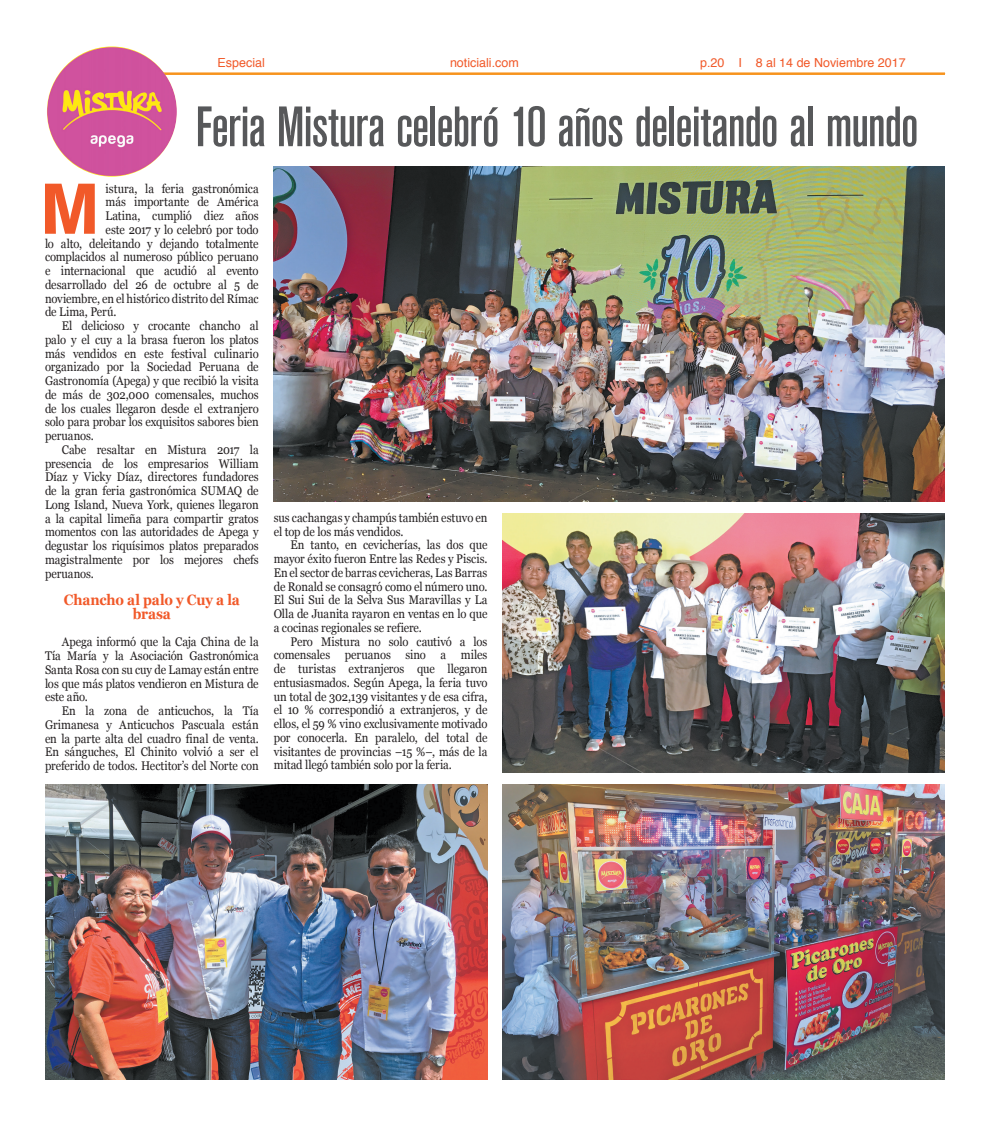
<style>
.page{position:relative;width:990px;height:1125px;background:#fff}
.page>*{position:absolute;margin:0;border:0;box-sizing:border-box;transform-origin:0 0}
.t1{font:700 70.88px "Akzidenz Grotesk BE";color:#f15929;scale:.9 1}
.t2{font:500 condensed 56.25px "Akzidenz Grotesk BE";letter-spacing:-.02em;color:#57585a}
.t3{font:700 15px/13.8px "Georgia";letter-spacing:-.01em;color:#f15929;text-align:center;scale:.9 1}
.t4{font:12.5px/13.8px "Georgia";letter-spacing:-.005em;color:#231f20;text-align:justify;scale:.9 1}
.t5{font:12.5px "Helvetica";color:#f15929}
</style>
<div class="page">
<hr style="left:45px;top:72px;width:900px;height:3px;background:#f7931d">
<div style="left:44px;top:45px;width:92px;height:86px;background:#fff"></div>
<img style="left:47px;top:47px;width:130px;height:130px;border-radius:65px">
<img style="left:45px;top:785px;width:443px;height:295px">
<img style="left:502px;top:513px;width:443px;height:259px">
<img style="left:274px;top:167px;width:671px;height:334px">
<img style="left:502px;top:785px;width:443px;height:295px">
<p class="t5" style="left:218px;top:53px;width:49px">Especial</p>
<p class="t5" style="left:450px;top:53px;width:70px">noticiali.com</p>
<p class="t5" style="left:700px;top:53px;width:207px">p.20 I 8 al 14 de Noviembre 2017</p>
<h2 class="t2" style="left:196px;top:96px;width:724px">Feria Mistura celebró 10 años deleitando al mundo</h2>
<h1 class="t1" style="left:41px;top:168px;width:67px">M</h1>
<p class="t4" style="left:106px;top:181px;width:172px">istura, la feria gastronómica</p>
<p class="t4" style="left:106px;top:195px;width:172px">más importante de América</p>
<p class="t4" style="left:106px;top:208px;width:172px">Latina, cumplió diez años</p>
<p class="t4" style="left:106px;top:222px;width:172px">este 2017 y lo celebró por todo</p>
<p class="t4" style="left:45px;top:236px;width:239px">lo alto, deleitando y dejando totalmente</p>
<p class="t4" style="left:45px;top:250px;width:239px">complacidos al numeroso público peruano</p>
<p class="t4" style="left:45px;top:263px;width:239px">e internacional que acudió al evento</p>
<p class="t4" style="left:45px;top:277px;width:239px">desarrollado del 26 de octubre al 5 de</p>
<p class="t4" style="left:45px;top:291px;width:239px">noviembre, en el histórico distrito del Rímac</p>
<p class="t4" style="left:45px;top:305px;width:81px">de Lima, Perú.</p>
<p class="t4" style="left:62px;top:318px;width:220px">El delicioso y crocante chancho al</p>
<p class="t4" style="left:45px;top:332px;width:239px">palo y el cuy a la brasa fueron los platos</p>
<p class="t4" style="left:45px;top:346px;width:239px">más vendidos en este festival culinario</p>
<p class="t4" style="left:45px;top:360px;width:239px">organizado por la Sociedad Peruana de</p>
<p class="t4" style="left:45px;top:373px;width:239px">Gastronomía (Apega) y que recibió la visita</p>
<p class="t4" style="left:45px;top:387px;width:239px">de más de 302,000 comensales, muchos</p>
<p class="t4" style="left:45px;top:401px;width:239px">de los cuales llegaron desde el extranjero</p>
<p class="t4" style="left:45px;top:415px;width:239px">solo para probar los exquisitos sabores bien</p>
<p class="t4" style="left:45px;top:428px;width:56px">peruanos.</p>
<p class="t4" style="left:62px;top:442px;width:220px">Cabe resaltar en Mistura 2017 la</p>
<p class="t4" style="left:45px;top:456px;width:239px">presencia de los empresarios William</p>
<p class="t4" style="left:45px;top:470px;width:239px">Díaz y Vicky Díaz, directores fundadores</p>
<p class="t4" style="left:45px;top:483px;width:239px">de la gran feria gastronómica SUMAQ de</p>
<p class="t4" style="left:45px;top:497px;width:239px">Long Island, Nueva York, quienes llegaron</p>
<p class="t4" style="left:45px;top:511px;width:239px">a la capital limeña para compartir gratos</p>
<p class="t4" style="left:45px;top:525px;width:239px">momentos con las autoridades de Apega y</p>
<p class="t4" style="left:45px;top:538px;width:239px">degustar los riquísimos platos preparados</p>
<p class="t4" style="left:45px;top:552px;width:239px">magistralmente por los mejores chefs</p>
<p class="t4" style="left:45px;top:566px;width:56px">peruanos.</p>
<p class="t3" style="left:64px;top:592px;width:197px">Chancho al palo y Cuy a la brasa</p>
<p class="t4" style="left:45px;top:635px;width:239px;text-indent:17px">Apega informó que la Caja China de la Tía María y la Asociación Gastronómica Santa Rosa con su cuy de Lamay están entre los que más platos vendieron en Mistura de este año.</p>
<p class="t4" style="left:45px;top:703px;width:239px;text-indent:17px">En la zona de anticuchos, la Tía Grimanesa y Anticuchos Pascuala están en la parte alta del cuadro final de venta.<br>En sánguches, El Chinito volvió a ser el preferido de todos. Hectitor’s del Norte con</p>
<p class="t4" style="left:274px;top:510px;width:239px">sus cachangas y champús también estuvo en el top de los más vendidos.</p>
<p class="t4" style="left:274px;top:538px;width:239px;text-indent:17px">En tanto, en cevicherías, las dos que mayor éxito fueron Entre las Redes y Piscis.<br>En el sector de barras cevicheras, Las Barras de Ronald se consagró como el número uno.<br>El Sui Sui de la Selva Sus Maravillas y La Olla de Juanita rayaron en ventas en lo que a cocinas regionales se refiere.</p>
<p class="t4" style="left:274px;top:634px;width:239px;text-indent:17px">Pero Mistura no solo cautivó a los comensales peruanos sino a miles de turistas extranjeros que llegaron entusiasmados. Según Apega, la feria tuvo un total de 302,139 visitantes y de esa cifra, el 10 % correspondió a extranjeros, y de ellos, el 59 % vino exclusivamente motivado por conocerla. En paralelo, del total de visitantes de provincias –15 %–, más de la mitad llegó también solo por la feria.</p>
</div>
